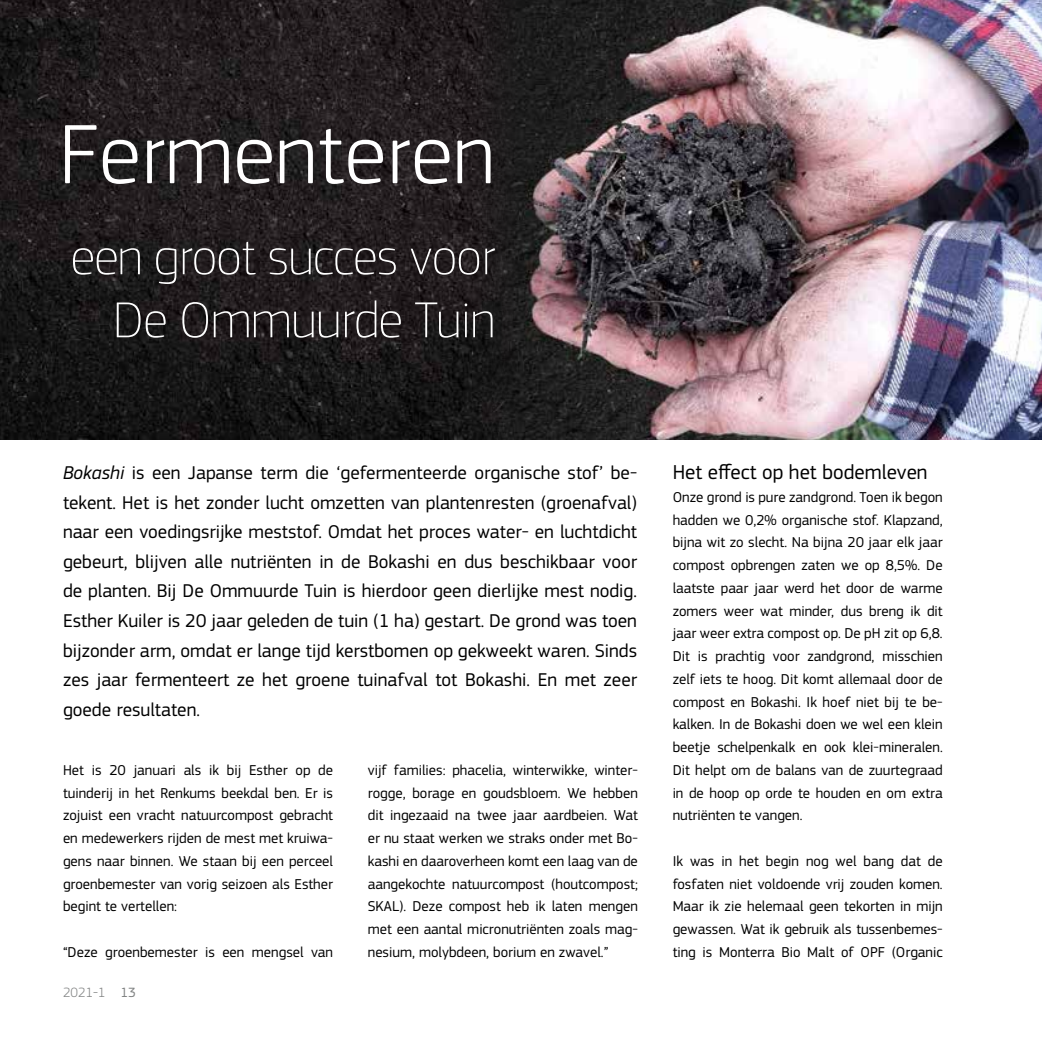
<style>
.page{position:relative;width:1042px;height:1042px;background:#fff}
.page>*{position:absolute;margin:0;border:0;box-sizing:border-box;transform-origin:0 0}
.t1{font:300 87.5px "PF Square Sans Pro";color:#fff}
.t2{font:100 52.5px/63px "PF Square Sans Pro";letter-spacing:-.01em;color:#fff;text-align:right}
.t3{font:21px "PF Square Sans Pro";color:#000}
.t4{font:19.25px/29.6px "PF Square Sans Pro";color:#000;text-align:justify}
.t5{font:14.88px/22.8px "PF Square Sans Pro";color:#000;text-align:justify}
.t6{font:300 14px "PF Square Sans Pro";color:#818383}
.s1{font-style:italic}
.s2{font-weight:400}
</style>
<div class="page">
<img style="left:518px;top:0;width:524px;height:439px">
<img style="left:0;top:0;width:518px;height:439px">
<h1 class="t1" style="left:59px;top:103px;width:438px">Fermenteren</h1>
<h2 class="t2" style="left:71px;top:224px;width:426px">een groot succes voor<br>De Ommuurde Tuin</h2>
<p class="t4" style="left:63px;top:458px;width:575px"><span class="s1">Bokashi</span> is een Japanse term die ‘gefermenteerde organische stof’ be&shy;tekent. Het is het zonder lucht omzetten van plantenresten (groenafval) naar een voedingsrijke meststof. Omdat het proces water- en luchtdicht gebeurt, blijven alle nutriënten in de Bokashi en dus beschikbaar voor de planten. Bij De Ommuurde Tuin is hierdoor geen dierlijke mest nodig.<br>Esther Kuiler is 20 jaar geleden de tuin (1 ha) gestart. De grond was toen bijzonder arm, omdat er lange tijd kerstbomen op gekweekt waren. Sinds zes jaar fermenteert ze het groene tuinafval tot Bokashi. En met zeer goede resultaten.</p>
<p class="t5" style="left:63px;top:759px;width:272px">Het is 20 januari als ik bij Esther op de tuinderij in het Renkums beekdal ben. Er is zojuist een vracht natuurcompost gebracht en medewerkers rijden de mest met kruiwa&shy;gens naar binnen. We staan bij een perceel groenbemester van vorig seizoen als Esther begint te vertellen:</p>
<p class="t5" style="left:63px;top:940px;width:272px">“Deze groenbemester is een mengsel van</p>
<p class="t6" style="left:63px;top:984px;width:74px">2021-1 <span class="s2">13</span></p>
<p class="t5" style="left:368px;top:758px;width:272px">vijf families: phacelia, winterwikke, winter&shy;rogge, borage en goudsbloem. We hebben dit ingezaaid na twee jaar aardbeien. Wat er nu staat werken we straks onder met Bo&shy;kashi en daaroverheen komt een laag van de aangekochte natuurcompost (houtcompost; SKAL). Deze compost heb ik laten mengen met een aantal micronutriënten zoals mag&shy;nesium, molybdeen, borium en zwavel.”</p>
<h3 class="t3" style="left:672px;top:460px;width:256px">Het effect op het bodemleven</h3>
<p class="t5" style="left:672px;top:486px;width:272px">Onze grond is pure zandgrond. Toen ik begon hadden we 0,2% organische stof. Klapzand, bijna wit zo slecht. Na bijna 20 jaar elk jaar compost opbrengen zaten we op 8,5%. De laatste paar jaar werd het door de warme zomers weer wat minder, dus breng ik dit jaar weer extra compost op. De pH zit op 6,8.<br>Dit is prachtig voor zandgrond, misschien zelf iets te hoog. Dit komt allemaal door de compost en Bokashi. Ik hoef niet bij te be&shy;kalken. In de Bokashi doen we wel een klein beetje schelpenkalk en ook klei-mineralen.<br>Dit helpt om de balans van de zuurtegraad in de hoop op orde te houden en om extra nutriënten te vangen.</p>
<p class="t5" style="left:672px;top:849px;width:272px">Ik was in het begin nog wel bang dat de fosfaten niet voldoende vrij zouden komen.<br>Maar ik zie helemaal geen tekorten in mijn gewassen. Wat ik gebruik als tussenbemes&shy;ting is Monterra Bio Malt of OPF (Organic</p>
</div>
